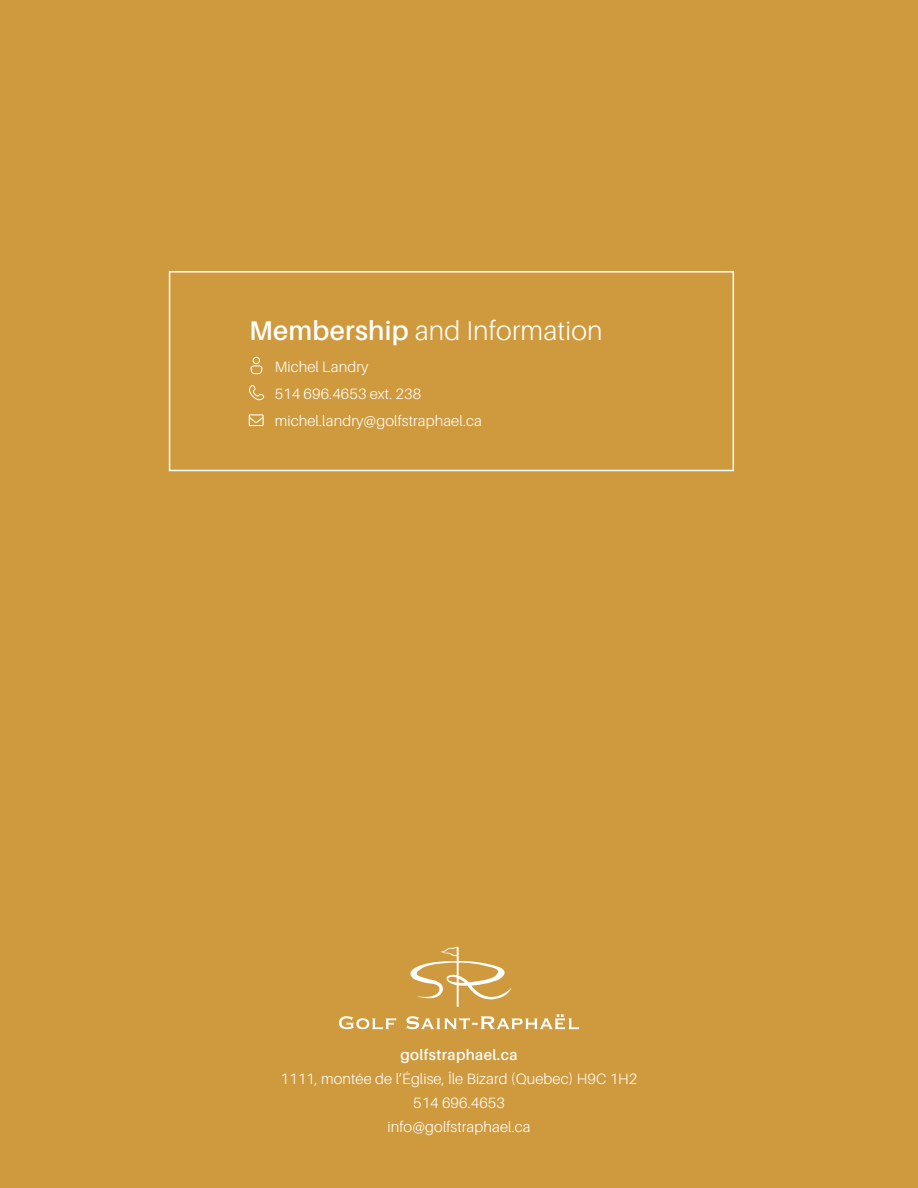
<style>
.page{position:relative;width:918px;height:1188px;background:#cf9a3e}
.page>*{position:absolute;margin:0;border:0;box-sizing:border-box;transform-origin:0 0}
.t1{font:300 27px "Aileron";letter-spacing:.01em;color:#fff}
.t2{font:300 15px/27px "Aileron";letter-spacing:.01em;color:#fff}
.t3{font:600 15px "Aileron";letter-spacing:.025em;color:#fff}
.s1{font-weight:600}
</style>
<div class="page">
<svg style="left:410px;top:947px;width:102px;height:60px"></svg>
<svg style="left:339px;top:1014px;width:240px;height:15px"></svg>
<div style="left:169px;top:271px;width:565px;height:200px;border:2px solid #fff"></div>
<svg style="left:249px;top:414px;width:15px;height:12px"></svg>
<svg style="left:249px;top:385px;width:15px;height:15px"></svg>
<svg style="left:250px;top:357px;width:13px;height:17px"></svg>
<h1 class="t1" style="left:249px;top:316px;width:355px"><span class="s1">Membership</span> and Information</h1>
<p class="t2" style="left:275px;top:353px;width:209px">Michel Landry<br>514 696.4653 ext. 238 michel.landry@golfstraphael.ca</p>
<p class="t3" style="left:400px;top:1047px;width:119px">golfstraphael.ca</p>
<p class="t2" style="left:281px;top:1067px;width:358px;line-height:24px;text-align:center">1111, montée de l’Église, Île Bizard (Quebec) H9C 1H2<br>514 696.4653<br>info@golfstraphael.ca</p>
</div>
